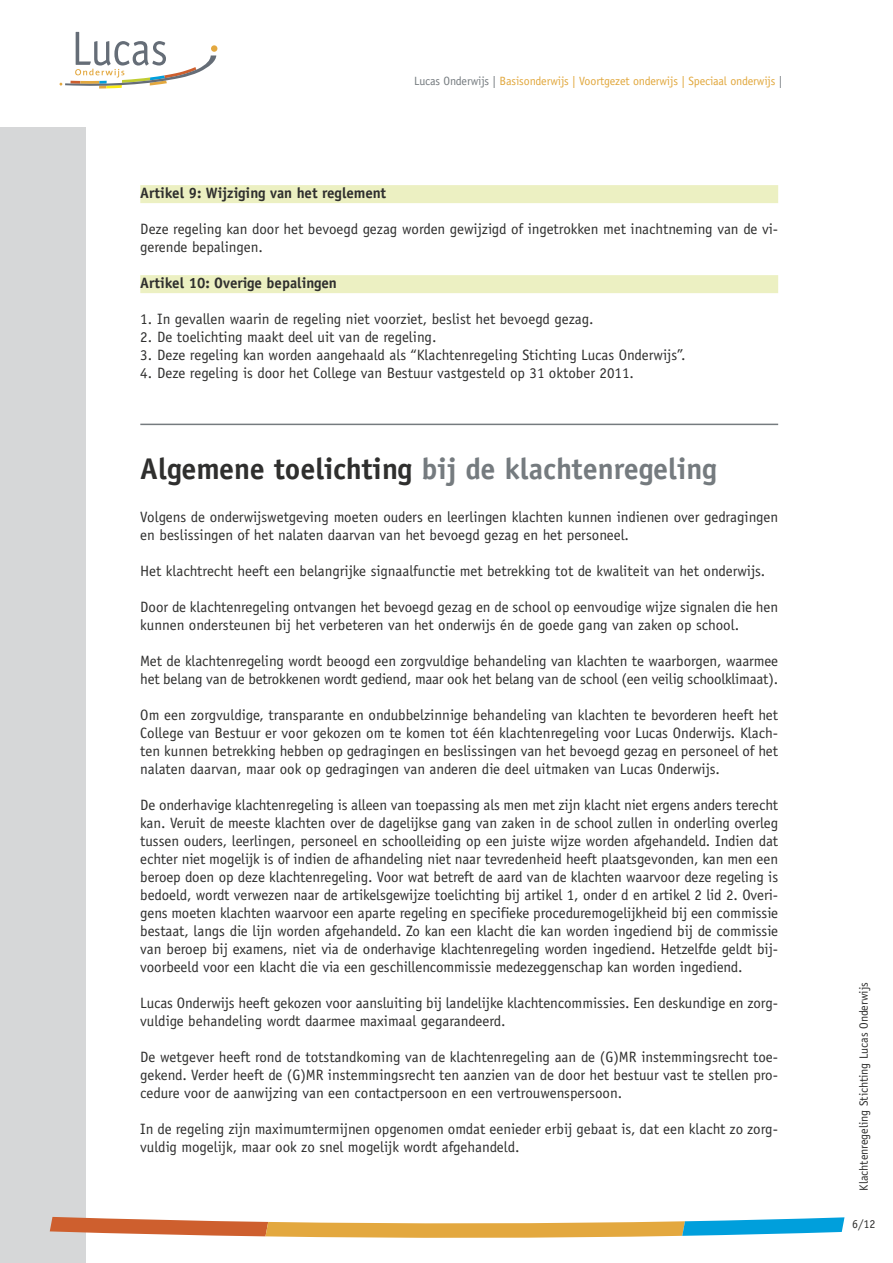
<style>
.page{position:relative;width:893px;height:1263px;background:#fff}
.page>*{position:absolute;margin:0;border:0;box-sizing:border-box;transform-origin:0 0}
.t1{font:700 30px "Officina Sans LT";color:#757b7f}
.t2{font:15px/18px "Officina Sans LT";color:#2f2f2e}
.t3{font:700 15px "Officina Sans LT";color:#2f2f2e}
.t4{font:12px "Officina Sans LT";letter-spacing:-.01em;color:#e1a83e}
.t5{font:12px "Officina Sans LT";color:#2f2f2e}
.s1{color:#757b7f}
.s2{color:#2f2f2e}
</style>
<div class="page">
<div style="left:0;top:128px;width:85px;height:1135px;background:#d6d7d8"></div>
<div style="left:211px;top:45px;width:6px;height:7px;background:#e3a83f;border-radius:50%"></div>
<svg style="left:60px;top:32px;width:156px;height:57px"></svg>
<svg style="left:50px;top:1217px;width:794px;height:21px"></svg>
<div style="left:140px;top:185px;width:638px;height:18px;background:#ecf0c2"></div>
<div style="left:140px;top:275px;width:638px;height:18px;background:#ecf0c2"></div>
<hr style="left:140px;top:424px;width:638px;height:1px;background:#757b7f">
<p class="t4" style="left:414px;top:77px;width:370px"><span class="s1">Lucas Onderwijs |</span> Basisonderwijs | Voortgezet onderwijs | Speciaal onderwijs <span class="s1">|</span></p>
<p class="t3" style="left:140px;top:187px;width:247px">Artikel 9: Wijziging van het reglement</p>
<p class="t2" style="left:140px;top:221px;width:639px">Deze regeling kan door het bevoegd gezag worden gewijzigd of ingetrokken met inachtneming van de vi&shy;gerende bepalingen.</p>
<p class="t3" style="left:140px;top:277px;width:198px">Artikel 10: Overige bepalingen</p>
<p class="t2" style="left:140px;top:311px;width:455px">1. In gevallen waarin de regeling niet voorziet, beslist het bevoegd gezag.</p>
<p class="t2" style="left:140px;top:329px;width:298px">2. De toelichting maakt deel uit van de regeling.</p>
<p class="t2" style="left:140px;top:347px;width:547px">3. Deze regeling kan worden aangehaald als “Klachtenregeling Stichting Lucas Onderwijs”.</p>
<p class="t2" style="left:140px;top:365px;width:495px">4. Deze regeling is door het College van Bestuur vastgesteld op 31 oktober 2011.</p>
<h1 class="t1" style="left:140px;top:457px;width:578px"><span class="s2">Algemene toelichting</span> bij de klachtenregeling</h1>
<p class="t2" style="left:140px;top:509px;width:639px">Volgens de onderwijswetgeving moeten ouders en leerlingen klachten kunnen indienen over gedragingen en beslissingen of het nalaten daarvan van het bevoegd gezag en het personeel.</p>
<p class="t2" style="left:140px;top:563px;width:626px">Het klachtrecht heeft een belangrijke signaalfunctie met betrekking tot de kwaliteit van het onderwijs.</p>
<p class="t2" style="left:140px;top:599px;width:639px">Door de klachtenregeling ontvangen het bevoegd gezag en de school op eenvoudige wijze signalen die hen kunnen ondersteunen bij het verbeteren van het onderwijs én de goede gang van zaken op school.</p>
<p class="t2" style="left:140px;top:653px;width:639px">Met de klachtenregeling wordt beoogd een zorgvuldige behandeling van klachten te waarborgen, waarmee het belang van de betrokkenen wordt gediend, maar ook het belang van de school (een veilig schoolklimaat).</p>
<p class="t2" style="left:140px;top:707px;width:639px;text-align:justify">Om een zorgvuldige, transparante en ondubbelzinnige behandeling van klachten te bevorderen heeft het College van Bestuur er voor gekozen om te komen tot één klachtenregeling voor Lucas Onderwijs. Klach&shy;ten kunnen betrekking hebben op gedragingen en beslissingen van het bevoegd gezag en personeel of het nalaten daarvan, maar ook op gedragingen van anderen die deel uitmaken van Lucas Onderwijs.</p>
<p class="t2" style="left:140px;top:797px;width:639px;text-align:justify">De onderhavige klachtenregeling is alleen van toepassing als men met zijn klacht niet ergens anders terecht kan. Veruit de meeste klachten over de dagelijkse gang van zaken in de school zullen in onderling overleg tussen ouders, leerlingen, personeel en schoolleiding op een juiste wijze worden afgehandeld. Indien dat echter niet mogelijk is of indien de afhandeling niet naar tevredenheid heeft plaatsgevonden, kan men een beroep doen op deze klachtenregeling. Voor wat betreft de aard van de klachten waarvoor deze regeling is bedoeld, wordt verwezen naar de artikelsgewijze toelichting bij artikel 1, onder d en artikel 2 lid 2. Overi&shy;gens moeten klachten waarvoor een aparte regeling en specifieke proceduremogelijkheid bij een commissie bestaat, langs die lijn worden afgehandeld. Zo kan een klacht die kan worden ingediend bij de commissie van beroep bij examens, niet via de onderhavige klachtenregeling worden ingediend. Hetzelfde geldt bij&shy;voorbeeld voor een klacht die via een geschillencommissie medezeggenschap kan worden ingediend.</p>
<p class="t2" style="left:140px;top:995px;width:639px">Lucas Onderwijs heeft gekozen voor aansluiting bij landelijke klachtencommissies. Een deskundige en zorg&shy;vuldige behandeling wordt daarmee maximaal gegarandeerd.</p>
<p class="t2" style="left:140px;top:1049px;width:639px;text-align:justify">De wetgever heeft rond de totstandkoming van de klachtenregeling aan de (G)MR instemmingsrecht toe&shy;gekend. Verder heeft de (G)MR instemmingsrecht ten aanzien van de door het bestuur vast te stellen pro&shy;cedure voor de aanwijzing van een contactpersoon en een vertrouwenspersoon.</p>
<p class="t2" style="left:140px;top:1121px;width:639px">In de regeling zijn maximumtermijnen opgenomen omdat eenieder erbij gebaat is, dat een klacht zo zorg&shy;vuldig mogelijk, maar ook zo snel mogelijk wordt afgehandeld.</p>
<p class="t5" style="left:859px;top:1191px;width:210px;rotate:-90deg">Klachtenregeling Stichting Lucas Onderwijs</p>
<p class="t5" style="left:852px;top:1219px;width:25px">6/12</p>
</div>
